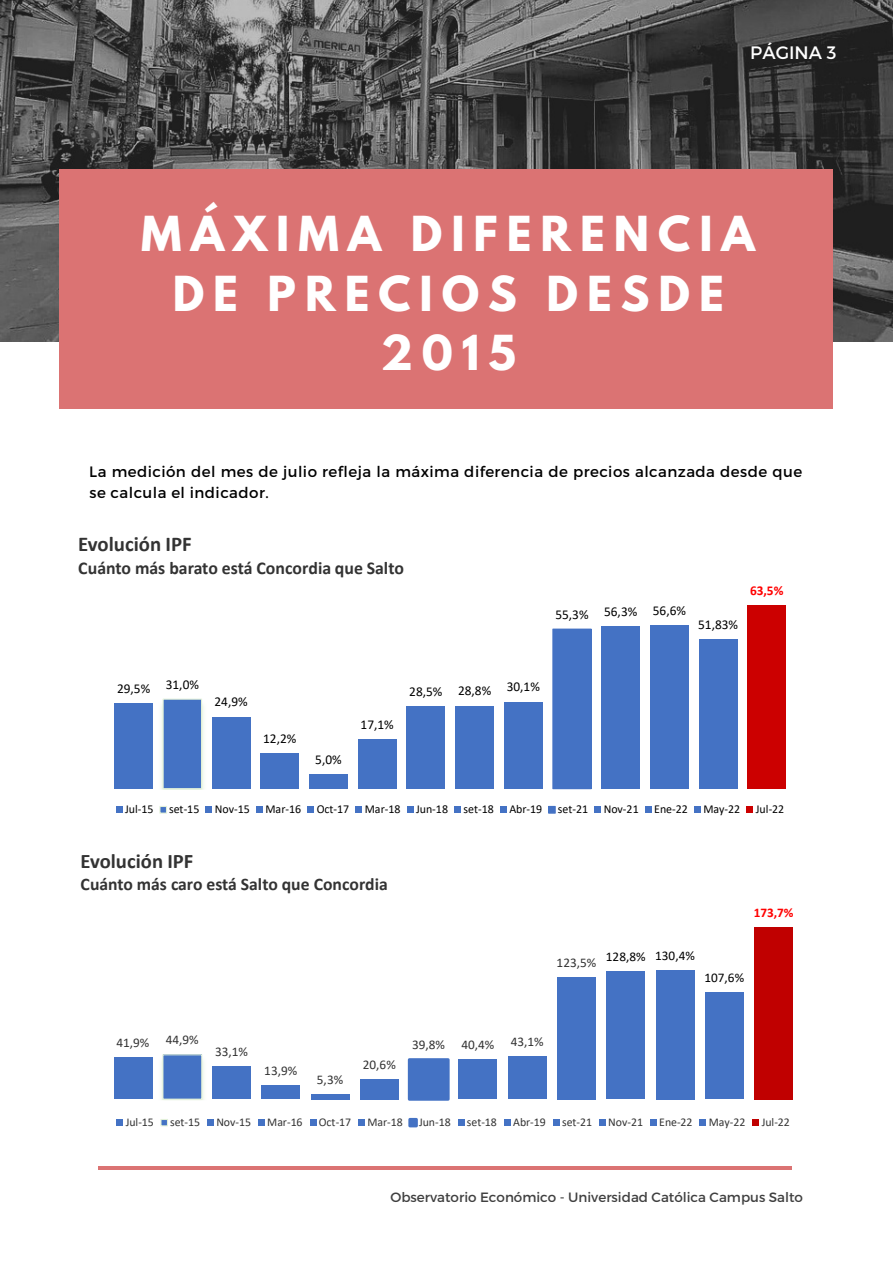
<style>
.page{position:relative;width:893px;height:1263px;background:#fff}
.page>*{position:absolute;margin:0;border:0;box-sizing:border-box;transform-origin:0 0}
.t1{font:700 42.75px/59.2px "League Spartan";letter-spacing:.21em;color:#fff;text-align:center}
.t2{font:700 21px "Calibri";color:#333}
.t3{font:700 20.7px "Calibri";color:#333}
.t4{font:700 18px "Calibri";letter-spacing:-.005em;color:#333}
.t5{font:18px "Montserrat";color:#fff}
.t6{font:700 17.7px "Calibri";letter-spacing:-.005em;color:#333}
.t7{font:15px/21.3px "Montserrat";letter-spacing:.03em;color:#000}
.t8{font:13.5px "Calibri";color:#000}
.t9{font:13.5px "Montserrat";color:#404040}
.t10{font:700 13.5px "Calibri";color:#f00}
.t11{font:13.2px "Calibri";color:#333}
.t12{font:13.2px "Calibri";color:#000}
.t13{font:700 13.2px "Calibri";color:#f00}
.t14{font:12px "Calibri";letter-spacing:-.005em;color:#000}
.t15{font:11.85px "Calibri";letter-spacing:-.005em;color:#333}
.s1{color:#333}
</style>
<div class="page">
<img style="left:0;top:0;width:892px;height:342px">
<div style="left:60px;top:170px;width:773px;height:239px;background:#db7373"></div>
<hr style="left:98px;top:1166px;width:694px;height:3px;background:#db7373">
<img style="left:161px;top:698px;width:43px;height:92px">
<div style="left:115px;top:703px;width:38px;height:86px;background:#4472c4"></div>
<div style="left:163px;top:699px;width:39px;height:90px;background:#4472c4"></div>
<div style="left:163px;top:699px;width:39px;height:90px;border:1px solid #e2f0d9"></div>
<div style="left:212px;top:717px;width:38px;height:72px;background:#4472c4"></div>
<div style="left:261px;top:753px;width:38px;height:36px;background:#4472c4"></div>
<div style="left:309px;top:774px;width:39px;height:15px;background:#4472c4"></div>
<div style="left:358px;top:739px;width:38px;height:50px;background:#4472c4"></div>
<div style="left:407px;top:706px;width:38px;height:83px;background:#4472c4"></div>
<div style="left:455px;top:706px;width:39px;height:83px;background:#4472c4"></div>
<div style="left:504px;top:702px;width:39px;height:87px;background:#4472c4"></div>
<div style="left:553px;top:629px;width:38px;height:160px;background:#4472c4"></div>
<div style="left:552px;top:629px;width:40px;height:160px;border:1px solid #4472c4"></div>
<div style="left:601px;top:626px;width:39px;height:163px;background:#4472c4"></div>
<div style="left:650px;top:625px;width:39px;height:164px;background:#4472c4"></div>
<div style="left:699px;top:639px;width:38px;height:150px;background:#4472c4"></div>
<div style="left:748px;top:605px;width:38px;height:184px;background:#c00"></div>
<div style="left:116px;top:806px;width:6px;height:7px;background:#4472c4"></div>
<div style="left:160px;top:806px;width:7px;height:7px;background:#4472c4"></div>
<div style="left:159px;top:806px;width:8px;height:8px;border:1px solid #e2f0d9"></div>
<div style="left:206px;top:806px;width:6px;height:7px;background:#4472c4"></div>
<div style="left:256px;top:806px;width:7px;height:7px;background:#4472c4"></div>
<div style="left:308px;top:806px;width:6px;height:7px;background:#4472c4"></div>
<div style="left:356px;top:806px;width:6px;height:7px;background:#4472c4"></div>
<div style="left:407px;top:806px;width:6px;height:7px;background:#4472c4"></div>
<div style="left:454px;top:806px;width:7px;height:7px;background:#4472c4"></div>
<div style="left:500px;top:806px;width:7px;height:7px;background:#4472c4"></div>
<div style="left:549px;top:806px;width:6px;height:7px;background:#4472c4"></div>
<div style="left:548px;top:806px;width:8px;height:8px;border:1px solid #4472c4"></div>
<div style="left:594px;top:806px;width:7px;height:7px;background:#4472c4"></div>
<div style="left:645px;top:806px;width:6px;height:7px;background:#4472c4"></div>
<div style="left:694px;top:806px;width:7px;height:7px;background:#4472c4"></div>
<div style="left:747px;top:806px;width:6px;height:7px;background:#c00"></div>
<img style="left:161px;top:1055px;width:43px;height:45px">
<div style="left:114px;top:1058px;width:38px;height:41px;background:#4472c4"></div>
<div style="left:163px;top:1055px;width:39px;height:44px;background:#4472c4"></div>
<div style="left:162px;top:1054px;width:40px;height:46px;border:1px solid #e2f0d9"></div>
<div style="left:212px;top:1066px;width:39px;height:33px;background:#4472c4"></div>
<div style="left:261px;top:1085px;width:39px;height:14px;background:#4472c4"></div>
<div style="left:311px;top:1094px;width:39px;height:5px;background:#4472c4"></div>
<div style="left:360px;top:1079px;width:39px;height:20px;background:#4472c4"></div>
<div style="left:409px;top:1060px;width:39px;height:39px;background:#4472c4"></div>
<div style="left:408px;top:1058px;width:42px;height:42px;border:3px solid #4472c4"></div>
<div style="left:458px;top:1059px;width:39px;height:40px;background:#4472c4"></div>
<div style="left:508px;top:1056px;width:39px;height:43px;background:#4472c4"></div>
<div style="left:557px;top:977px;width:39px;height:122px;background:#4472c4"></div>
<div style="left:606px;top:971px;width:39px;height:128px;background:#4472c4"></div>
<div style="left:656px;top:970px;width:39px;height:129px;background:#4472c4"></div>
<div style="left:705px;top:992px;width:39px;height:107px;background:#4472c4"></div>
<div style="left:754px;top:927px;width:39px;height:172px;background:#c00000"></div>
<div style="left:116px;top:1119px;width:7px;height:7px;background:#4472c4"></div>
<div style="left:161px;top:1119px;width:6px;height:7px;background:#4472c4"></div>
<div style="left:160px;top:1119px;width:8px;height:7px;border:1px solid #e2f0d9"></div>
<div style="left:207px;top:1119px;width:7px;height:7px;background:#4472c4"></div>
<div style="left:258px;top:1119px;width:7px;height:7px;background:#4472c4"></div>
<div style="left:310px;top:1119px;width:6px;height:7px;background:#4472c4"></div>
<div style="left:358px;top:1119px;width:7px;height:7px;background:#4472c4"></div>
<div style="left:410px;top:1119px;width:6px;height:7px;background:#4472c4"></div>
<div style="left:408px;top:1118px;width:10px;height:9px;border:3px solid #4472c4"></div>
<div style="left:458px;top:1119px;width:6px;height:7px;background:#4472c4"></div>
<div style="left:504px;top:1119px;width:6px;height:7px;background:#4472c4"></div>
<div style="left:553px;top:1119px;width:6px;height:7px;background:#4472c4"></div>
<div style="left:599px;top:1119px;width:7px;height:7px;background:#4472c4"></div>
<div style="left:650px;top:1119px;width:7px;height:7px;background:#4472c4"></div>
<div style="left:700px;top:1119px;width:6px;height:7px;background:#4472c4"></div>
<div style="left:752px;top:1119px;width:7px;height:7px;background:#c00000"></div>
<p class="t5" style="left:750px;top:41px;width:88px">PÁGINA 3</p>
<p class="t1" style="left:141px;top:204px;width:615px">MÁXIMA DIFERENCIA<br>DE PRECIOS DESDE<br>2015</p>
<p class="t7" style="left:89px;top:460px;width:714px">La medición del mes de julio refleja la máxima diferencia de precios alcanzada desde que se calcula el indicador.</p>
<p class="t2" style="left:78px;top:530px;width:115px">Evolución IPF</p>
<p class="t4" style="left:78px;top:556px;width:327px">Cuánto más barato está Concordia que Salto</p>
<p class="t8" style="left:555px;top:602px;width:132px">55,3% 56,3% 56,6%</p>
<p class="t8" style="left:698px;top:615px;width:41px">51,83%</p>
<p class="t10" style="left:750px;top:581px;width:35px">63,5%</p>
<p class="t8" style="left:117px;top:677px;width:83px">29,5% 31,0%</p>
<p class="t8" style="left:214px;top:693px;width:35px">24,9%</p>
<p class="t8" style="left:263px;top:729px;width:35px">12,2%</p>
<p class="t8" style="left:315px;top:750px;width:28px">5,0%</p>
<p class="t8" style="left:361px;top:715px;width:35px">17,1%</p>
<p class="t8" style="left:409px;top:681px;width:132px">28,5% 28,8% 30,1%</p>
<p class="t14" style="left:125px;top:801px;width:30px">Jul-15</p>
<p class="t14" style="left:169px;top:801px;width:32px">set-15</p>
<p class="t14" style="left:215px;top:801px;width:37px">Nov-15</p>
<p class="t14" style="left:265px;top:801px;width:37px">Mar-16</p>
<p class="t14" style="left:317px;top:801px;width:34px">Oct-17</p>
<p class="t14" style="left:365px;top:801px;width:37px">Mar-18</p>
<p class="t14" style="left:416px;top:801px;width:34px">Jun-18</p>
<p class="t14" style="left:464px;top:801px;width:32px">set-18</p>
<p class="t14" style="left:509px;top:801px;width:34px">Abr-19</p>
<p class="t14" style="left:558px;top:801px;width:32px">set-21</p>
<p class="t14" style="left:604px;top:801px;width:37px">Nov-21</p>
<p class="t14" style="left:654px;top:801px;width:35px">Ene-22</p>
<p class="t14" style="left:703px;top:801px;width:38px">May-22</p>
<p class="t14" style="left:756px;top:801px;width:30px">Jul-22</p>
<p class="t3" style="left:81px;top:846px;width:114px">Evolución IPF</p>
<p class="t6" style="left:81px;top:872px;width:309px">Cuánto más caro está Salto que Concordia</p>
<p class="t13" style="left:754px;top:903px;width:41px">173,7%</p>
<p class="t12" style="left:557px;top:947px;width:140px"><span class="s1">123,5%</span> 128,8% 130,4%</p>
<p class="t12" style="left:704px;top:969px;width:41px">107,6%</p>
<p class="t11" style="left:116px;top:1032px;width:84px">41,9% 44,9%</p>
<p class="t11" style="left:215px;top:1042px;width:34px">33,1%</p>
<p class="t11" style="left:264px;top:1062px;width:34px">13,9%</p>
<p class="t11" style="left:317px;top:1070px;width:28px">5,3%</p>
<p class="t11" style="left:363px;top:1055px;width:34px">20,6%</p>
<p class="t11" style="left:412px;top:1035px;width:133px">39,8% 40,4% 43,1%</p>
<p class="t15" style="left:126px;top:1114px;width:30px">Jul-15</p>
<p class="t15" style="left:170px;top:1114px;width:32px">set-15</p>
<p class="t15" style="left:216px;top:1114px;width:36px">Nov-15</p>
<p class="t15" style="left:267px;top:1114px;width:37px">Mar-16</p>
<p class="t15" style="left:319px;top:1114px;width:34px">Oct-17</p>
<p class="t15" style="left:367px;top:1114px;width:37px">Mar-18</p>
<p class="t15" style="left:419px;top:1114px;width:33px">Jun-18</p>
<p class="t15" style="left:467px;top:1114px;width:32px">set-18</p>
<p class="t15" style="left:513px;top:1114px;width:34px">Abr-19</p>
<p class="t15" style="left:562px;top:1114px;width:32px">set-21</p>
<p class="t15" style="left:608px;top:1114px;width:36px">Nov-21</p>
<p class="t15" style="left:659px;top:1114px;width:35px">Ene-22</p>
<p class="t15" style="left:709px;top:1114px;width:38px">May-22</p>
<p class="t15" style="left:762px;top:1114px;width:30px">Jul-22</p>
<p class="t9" style="left:390px;top:1188px;width:414px">Observatorio Económico - Universidad Católica Campus Salto</p>
</div>
